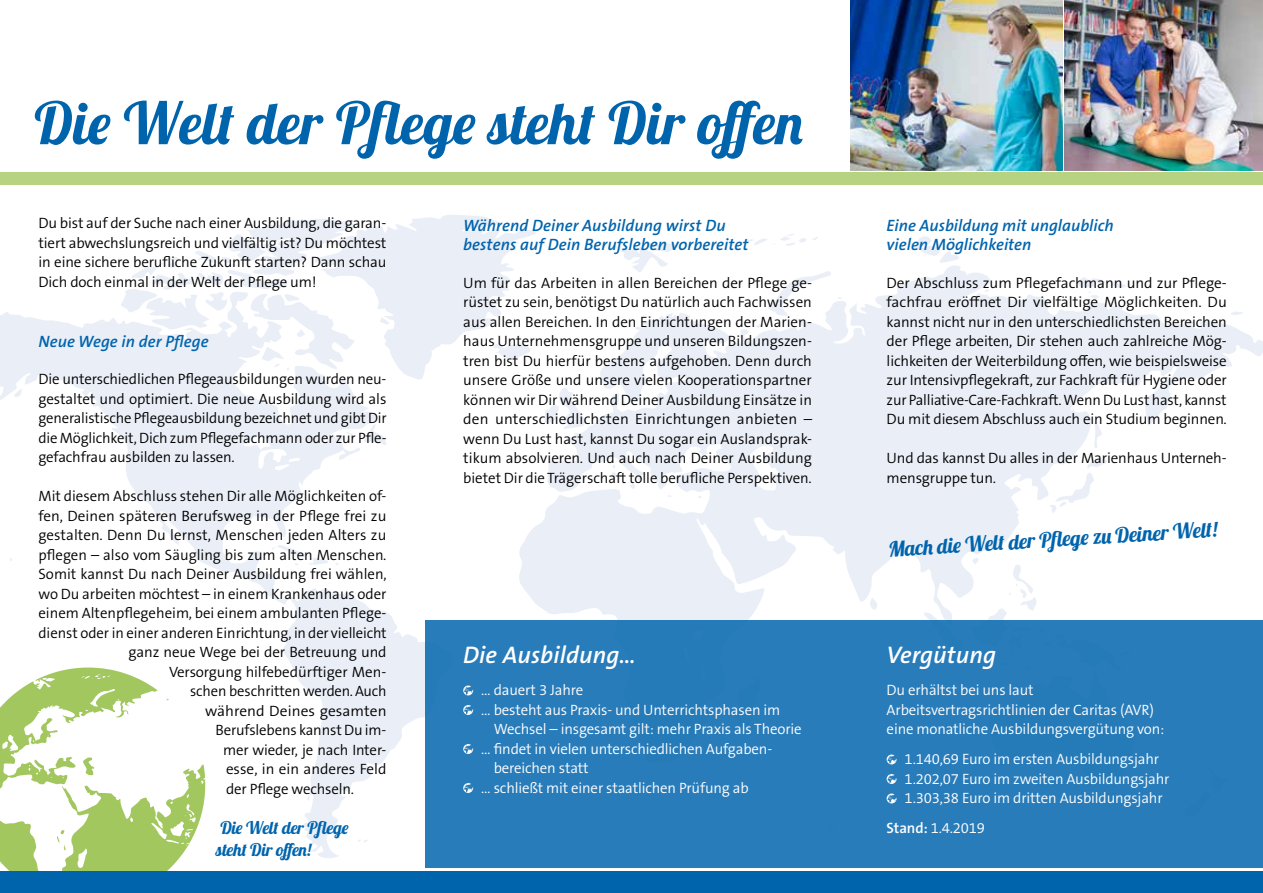
<style>
.page{position:relative;width:1263px;height:893px;background:#fff}
.page>*{position:absolute;margin:0;border:0;box-sizing:border-box;transform-origin:0 0}
.t1{font:58.2px "Lobster 1.4";letter-spacing:.025em;color:#0064ad}
.t2{font:italic 600 24.15px "The Sans B W6";letter-spacing:.005em;color:#fff}
.t3{font:21.15px "Lobster 1.4";color:#0064ad}
.t4{font:17.55px/22.6px "Lobster 1.4";letter-spacing:.01em;color:#0064ad}
.t5{font:italic 600 16.5px/19.5px "The Sans B W6";letter-spacing:.005em;color:#0064ad}
.t6{font:300 15px/19.5px "The Sans B W4";letter-spacing:-.005em;color:#000;text-align:justify}
.t7{font:300 15px/19.5px "The Sans B W4";letter-spacing:-.01em;color:#fff}
.s1{font-family:"The Sans B W6";font-weight:600}
</style>
<div class="page">
<svg style="left:519px;top:265px;width:744px;height:355px;fill:#eaeef7"></svg>
<svg style="left:0;top:312px;width:425px;height:546px"></svg>
<svg style="left:364px;top:424px;width:23px;height:21px"></svg>
<svg style="left:544px;top:388px;width:41px;height:41px"></svg>
<svg style="left:620px;top:243px;width:58px;height:29px"></svg>
<svg style="left:1094px;top:422px;width:8px;height:26px"></svg>
<svg style="left:870px;top:597px;width:7px;height:13px"></svg>
<svg style="left:1111px;top:283px;width:15px;height:5px"></svg>
<svg style="left:1014px;top:538px;width:5px;height:11px"></svg>
<svg style="left:1231px;top:312px;width:12px;height:3px"></svg>
<svg style="left:14px;top:389px;width:8px;height:8px"></svg>
<svg style="left:94px;top:412px;width:4px;height:6px"></svg>
<svg style="left:629px;top:484px;width:6px;height:5px"></svg>
<svg style="left:756px;top:324px;width:7px;height:4px"></svg>
<svg style="left:622px;top:401px;width:4px;height:6px"></svg>
<svg style="left:346px;top:432px;width:7px;height:3px"></svg>
<svg style="left:611px;top:464px;width:5px;height:16px"></svg>
<svg style="left:307px;top:795px;width:3px;height:6px"></svg>
<svg style="left:985px;top:289px;width:4px;height:3px"></svg>
<svg style="left:698px;top:496px;width:4px;height:3px"></svg>
<svg style="left:767px;top:270px;width:75px;height:46px"></svg>
<svg style="left:391px;top:746px;width:3px;height:4px"></svg>
<svg style="left:358px;top:839px;width:10px;height:3px"></svg>
<svg style="left:335px;top:563px;width:4px;height:3px"></svg>
<svg style="left:1077px;top:276px;width:28px;height:23px"></svg>
<svg style="left:1049px;top:454px;width:58px;height:59px"></svg>
<svg style="left:924px;top:558px;width:211px;height:62px"></svg>
<svg style="left:910px;top:236px;width:49px;height:27px"></svg>
<svg style="left:272px;top:538px;width:56px;height:28px"></svg>
<svg style="left:747px;top:234px;width:71px;height:12px"></svg>
<svg style="left:792px;top:450px;width:9px;height:11px"></svg>
<svg style="left:121px;top:430px;width:13px;height:14px"></svg>
<svg style="left:93px;top:321px;width:12px;height:7px"></svg>
<svg style="left:121px;top:215px;width:416px;height:165px"></svg>
<svg style="left:0;top:667px;width:205px;height:205px"></svg>
<div style="left:0;top:172px;width:1263px;height:13px;background:#b7d382"></div>
<div style="left:425px;top:620px;width:838px;height:247px;background:#297cba"></div>
<svg style="left:463px;top:685px;width:10px;height:10px"></svg>
<svg style="left:463px;top:705px;width:10px;height:10px"></svg>
<svg style="left:463px;top:744px;width:10px;height:10px"></svg>
<svg style="left:463px;top:783px;width:10px;height:10px"></svg>
<svg style="left:887px;top:754px;width:9px;height:10px"></svg>
<svg style="left:887px;top:774px;width:9px;height:10px"></svg>
<svg style="left:887px;top:793px;width:9px;height:10px"></svg>
<div style="left:0;top:872px;width:1263px;height:21px;background:#0064ad"></div>
<img style="left:1064px;top:0;width:199px;height:170px">
<img style="left:850px;top:0;width:212px;height:170px">
<h1 class="t1" style="left:34px;top:86px;width:770px">Die Welt der Pflege steht Dir offen</h1>
<p class="t6" style="left:38px;top:213px;width:350px">Du bist auf der Suche nach einer Ausbildung, die garan&shy;tiert abwechslungsreich und vielfältig ist? Du möchtest in eine sichere berufliche Zukunft starten? Dann schau Dich doch einmal in der Welt der Pflege um!</p>
<p class="t5" style="left:38px;top:331px;width:172px">Neue Wege in der Pflege</p>
<p class="t6" style="left:38px;top:369px;width:350px">Die unterschiedlichen Pflegeausbildungen wurden neu&shy;gestaltet und optimiert. Die neue Ausbildung wird als generalistische Pflegeausbildung bezeichnet und gibt Dir die Möglichkeit, Dich zum Pflegefachmann oder zur Pfle&shy;gefachfrau ausbilden zu lassen.</p>
<p class="t6" style="left:38px;top:486px;width:350px">Mit diesem Abschluss stehen Dir alle Möglichkeiten of-</p>
<p class="t6" style="left:38px;top:506px;width:349px">fen, Deinen späteren Berufsweg in der Pflege frei zu</p>
<p class="t6" style="left:38px;top:525px;width:349px">gestalten. Denn Du lernst, Menschen jeden Alters zu</p>
<p class="t6" style="left:38px;top:545px;width:350px">pflegen – also vom Säugling bis zum alten Menschen.</p>
<p class="t6" style="left:38px;top:564px;width:350px">Somit kannst Du nach Deiner Ausbildung frei wählen,</p>
<p class="t6" style="left:38px;top:584px;width:350px">wo Du arbeiten möchtest – in einem Krankenhaus oder</p>
<p class="t6" style="left:38px;top:603px;width:350px">einem Altenpflegeheim, bei einem ambulanten Pflege-</p>
<p class="t6" style="left:38px;top:623px;width:350px">dienst oder in einer anderen Einrichtung, in der vielleicht</p>
<p class="t6" style="left:128px;top:642px;width:260px">ganz neue Wege bei der Betreuung und</p>
<p class="t6" style="left:169px;top:662px;width:219px">Versorgung hilfebedürftiger Men-</p>
<p class="t6" style="left:190px;top:681px;width:198px">schen beschritten werden. Auch</p>
<p class="t6" style="left:205px;top:701px;width:183px">während Deines gesamten</p>
<p class="t6" style="left:215px;top:720px;width:172px">Berufslebens kannst Du im-</p>
<p class="t6" style="left:223px;top:740px;width:165px">mer wieder, je nach Inter-</p>
<p class="t6" style="left:226px;top:759px;width:162px">esse, in ein anderes Feld</p>
<p class="t6" style="left:226px;top:779px;width:129px">der Pflege wechseln.</p>
<p class="t4" style="left:216px;top:816px;width:134px">Die Welt der Pflege steht Dir offen!</p>
<p class="t5" style="left:463px;top:216px;width:287px">Während Deiner Ausbildung wirst Du bestens auf Dein Berufsleben vorbereitet</p>
<p class="t6" style="left:463px;top:273px;width:350px">Um für das Arbeiten in allen Bereichen der Pflege ge&shy;rüstet zu sein, benötigst Du natürlich auch Fachwissen aus allen Bereichen. In den Einrichtungen der Marien&shy;haus Unternehmensgruppe und unseren Bildungszen&shy;tren bist Du hierfür bestens aufgehoben. Denn durch unsere Größe und unsere vielen Kooperationspartner können wir Dir während Deiner Ausbildung Einsätze in den unterschiedlichsten Einrichtungen anbieten – wenn Du Lust hast, kannst Du sogar ein Auslandsprak&shy;tikum absolvieren. Und auch nach Deiner Ausbildung bietet Dir die Trägerschaft tolle berufliche Perspektiven.</p>
<p class="t5" style="left:887px;top:216px;width:229px">Eine Ausbildung mit unglaublich vielen Möglichkeiten</p>
<p class="t6" style="left:887px;top:273px;width:342px">Der Abschluss zum Pflegefachmann und zur Pflege&shy;fachfrau eröffnet Dir vielfältige Möglichkeiten. Du kannst nicht nur in den unterschiedlichsten Bereichen der Pflege arbeiten, Dir stehen auch zahlreiche Mög&shy;lichkeiten der Weiterbildung offen, wie beispielsweise zur Intensivpflegekraft, zur Fachkraft für Hygiene oder zur Palliative-Care-Fachkraft. Wenn Du Lust hast, kannst Du mit diesem Abschluss auch ein Studium beginnen.</p>
<p class="t6" style="left:887px;top:448px;width:342px">Und das kannst Du alles in der Marienhaus Unterneh&shy;mensgruppe tun.</p>
<h3 class="t3" style="left:887px;top:534px;width:331px;rotate:-3deg">Mach die Welt der Pfl ege zu Deiner Welt!</h3>
<h2 class="t2" style="left:463px;top:640px;width:174px">Die Ausbildung…</h2>
<h2 class="t2" style="left:887px;top:640px;width:111px">Vergütung</h2>
<p class="t7" style="left:481px;top:681px;width:103px">… dauert 3 Jahre</p>
<p class="t7" style="left:481px;top:700px;width:301px">… besteht aus Praxis- und Unterrichtsphasen im</p>
<p class="t7" style="left:494px;top:720px;width:310px">Wechsel – insgesamt gilt: mehr Praxis als Theorie</p>
<p class="t7" style="left:481px;top:739px;width:292px">… findet in vielen unterschiedlichen Aufgaben-</p>
<p class="t7" style="left:494px;top:759px;width:96px">bereichen statt</p>
<p class="t7" style="left:481px;top:778px;width:269px">… schließt mit einer staatlichen Prüfung ab</p>
<p class="t7" style="left:887px;top:681px;width:279px">Du erhältst bei uns laut<br>Arbeitsvertragsrichtlinien der Caritas (AVR) eine monatliche Ausbildungsvergütung von:</p>
<p class="t7" style="left:905px;top:750px;width:266px">1.140,69 Euro im ersten Ausbildungsjahr<br>1.202,07 Euro im zweiten Ausbildungsjahr<br>1.303,38 Euro im dritten Ausbildungsjahr</p>
<p class="t7" style="left:887px;top:819px;width:100px"><span class="s1">Stand:</span> 1.4.2019</p>
</div>
